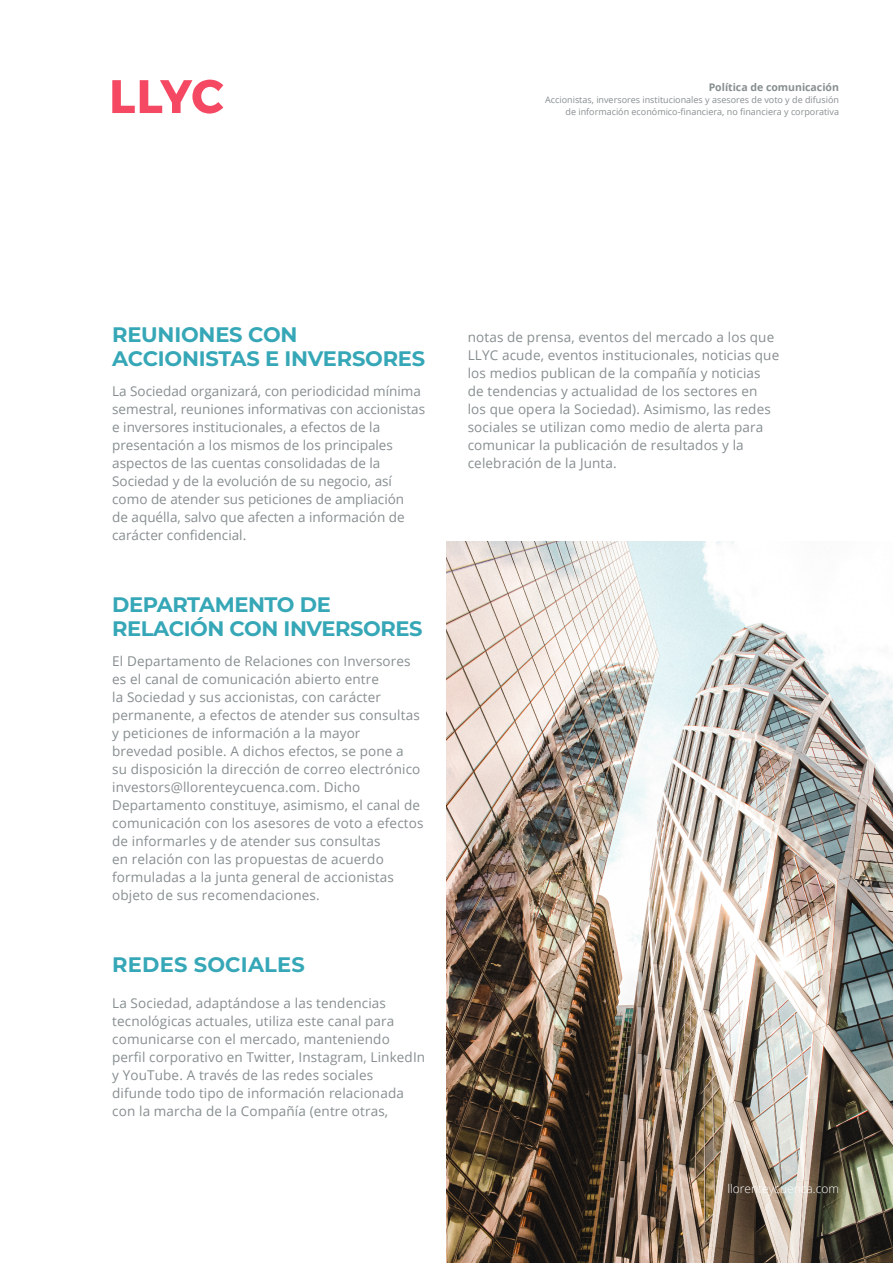
<style>
.page{position:relative;width:893px;height:1263px;background:#fff}
.page>*{position:absolute;margin:0;border:0;box-sizing:border-box;transform-origin:0 0}
.t1{font:700 21px/24px "Montserrat";letter-spacing:-.015em;color:#36a7b7}
.t2{font:700 21px "Montserrat";letter-spacing:.01em;color:#36a7b7}
.t3{font:13.5px/18px "Open Sans";letter-spacing:.01em;color:#878e90}
.t4{font:300 12px "Open Sans";color:#fff}
.t5{font:700 10.5px "Open Sans";color:#878e90}
.t6{font:9px/12px "Open Sans";color:#878e90;text-align:right}
</style>
<div class="page">
<img style="left:446px;top:542px;width:447px;height:721px">
<svg style="left:112px;top:80px;width:111px;height:34px"></svg>
<p class="t5" style="left:709px;top:79px;width:132px">Política de comunicación</p>
<p class="t6" style="left:545px;top:93px;width:295px">Accionistas, inversores institucionales y asesores de voto y de difusión de información económico-financiera, no financiera y corporativa</p>
<h1 class="t1" style="left:112px;top:321px;width:315px">REUNIONES CON<br>ACCIONISTAS E INVERSORES</h1>
<p class="t3" style="left:112px;top:382px;width:315px">La Sociedad organizará, con periodicidad mínima semestral, reuniones informativas con accionistas e inversores institucionales, a efectos de la presentación a los mismos de los principales aspectos de las cuentas consolidadas de la Sociedad y de la evolución de su negocio, así como de atender sus peticiones de ampliación<br>de aquélla, salvo que afecten a información de carácter confidencial.</p>
<h1 class="t1" style="left:112px;top:591px;width:312px">DEPARTAMENTO DE<br>RELACIÓN CON INVERSORES</h1>
<p class="t3" style="left:112px;top:652px;width:313px">El Departamento de Relaciones con Inversores es el canal de comunicación abierto entre<br>la Sociedad y sus accionistas, con carácter permanente, a efectos de atender sus consultas y peticiones de información a la mayor brevedad posible. A dichos efectos, se pone a<br>su disposición la dirección de correo electrónico investors@llorenteycuenca.com. Dicho Departamento constituye, asimismo, el canal de comunicación con los asesores de voto a efectos de informarles y de atender sus consultas<br>en relación con las propuestas de acuerdo formuladas a la junta general de accionistas objeto de sus recomendaciones.</p>
<h1 class="t2" style="left:112px;top:949px;width:194px">REDES SOCIALES</h1>
<p class="t3" style="left:112px;top:994px;width:315px">La Sociedad, adaptándose a las tendencias tecnológicas actuales, utiliza este canal para comunicarse con el mercado, manteniendo perfil corporativo en Twitter, Instagram, LinkedIn y YouTube. A través de las redes sociales difunde todo tipo de información relacionada con la marcha de la Compañía (entre otras,</p>
<p class="t3" style="left:468px;top:328px;width:313px">notas de prensa, eventos del mercado a los que LLYC acude, eventos institucionales, noticias que los medios publican de la compañía y noticias de tendencias y actualidad de los sectores en<br>los que opera la Sociedad). Asimismo, las redes sociales se utilizan como medio de alerta para comunicar la publicación de resultados y la celebración de la Junta.</p>
<p class="t4" style="left:727px;top:1180px;width:113px">llorenteycuenca.com</p>
</div>
